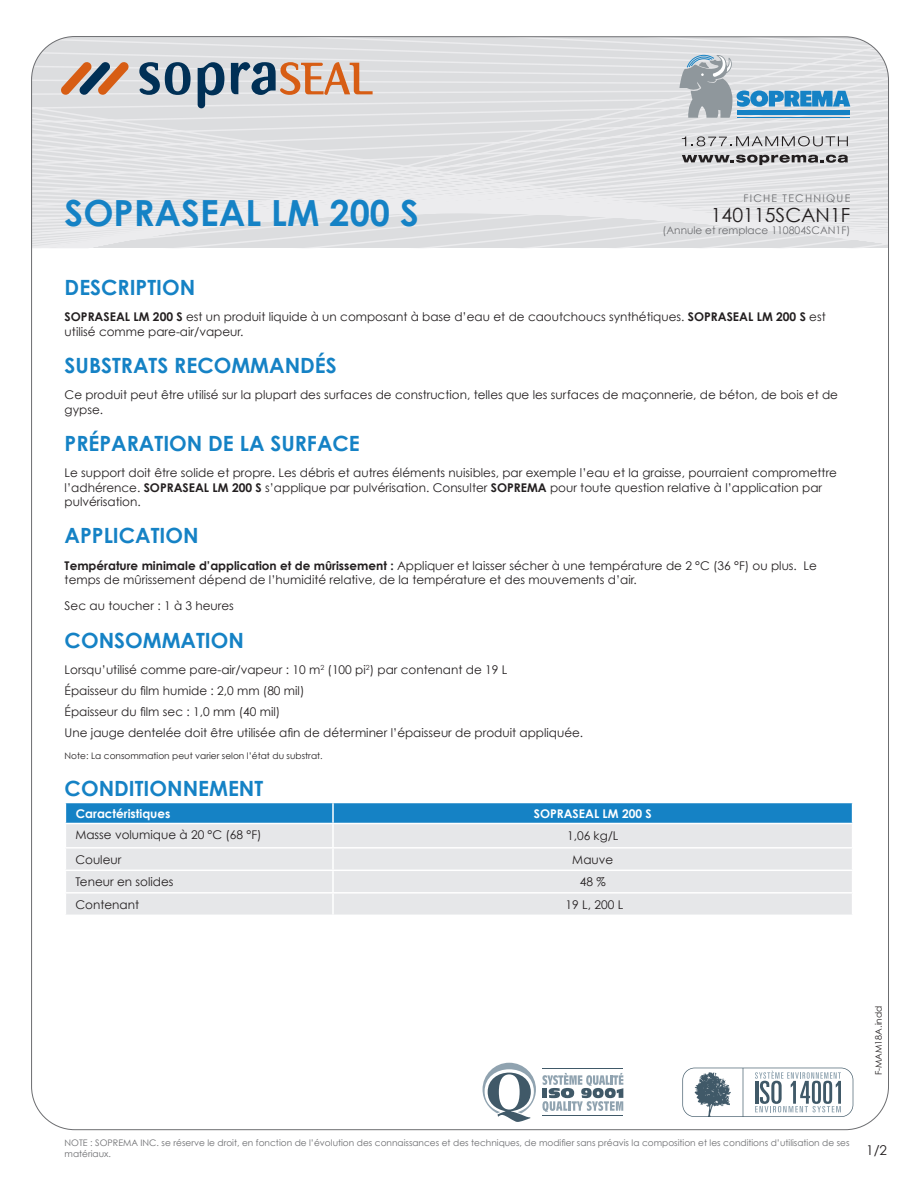
<style>
.page{position:relative;width:918px;height:1188px;background:#fff}
.page>*{position:absolute;margin:0;border:0;box-sizing:border-box;transform-origin:0 0}
.t1{font:700 36px "Century Gothic";color:#1582c5}
.t2{font:700 21px "Century Gothic";color:#1582c5}
.t3{font:19.5px "Century Gothic";color:#231f20}
.t4{font:13.5px "Century Gothic";color:#231f20}
.t5{font:12px/14.4px "Century Gothic";color:#231f20}
.t6{font:700 12px "Century Gothic";color:#fff}
.t7{font:10.5px "Century Gothic";color:#6c6d70}
.t8{font:10.5px "Century Gothic";letter-spacing:.12em;color:#6c6d70}
.t9{font:9px/10.8px "Century Gothic";color:#6c6d70}
.t10{font:9px "Century Gothic";color:#231f20}
.s1{font-weight:700}
</style>
<div class="page">
<svg style="left:32px;top:37px;width:856px;height:211px;background:#e1e2e4"></svg>
<svg style="left:679px;top:55px;width:171px;height:63px;background:#a8c0cf"></svg>
<svg style="left:682px;top:155px;width:166px;height:10px;background:#8d8c8e"></svg>
<svg style="left:682px;top:136px;width:166px;height:10px;background:#b8b8ba"></svg>
<svg style="left:682px;top:1068px;width:171px;height:49px"></svg>
<svg style="left:542px;top:1073px;width:81px;height:39px"></svg>
<svg style="left:483px;top:1063px;width:53px;height:59px"></svg>
<hr style="left:542px;top:1069px;width:81px;height:1px;background:#405968">
<hr style="left:542px;top:1116px;width:81px;height:1px;background:#405968">
<svg style="left:65px;top:803px;width:788px;height:112px;background:#c2d6e3"></svg>
<hr style="left:65px;top:870px;width:268px;height:1px;background:#fff">
<hr style="left:333px;top:870px;width:520px;height:1px;background:#fff">
<svg style="left:139px;top:62px;width:52px;height:33px;background:#71899d"></svg>
<svg style="left:198px;top:62px;width:26px;height:46px"></svg>
<svg style="left:231px;top:62px;width:142px;height:33px;background:#b6a298"></svg>
<svg style="left:60px;top:62px;width:69px;height:33px;background:#b89a89"></svg>
<h1 class="t1" style="left:65px;top:190px;width:356px">SOPRASEAL LM 200 S</h1>
<p class="t8" style="left:743px;top:192px;width:108px">FICHE TECHNIQUE</p>
<h3 class="t3" style="left:711px;top:203px;width:141px">140115SCAN1F</h3>
<p class="t7" style="left:663px;top:224px;width:189px">(Annule et remplace 110804SCAN1F)</p>
<h2 class="t2" style="left:65px;top:274px;width:132px">DESCRIPTION</h2>
<p class="t5" style="left:65px;top:309px;width:763px"><span class="s1">SOPRASEAL LM 200 S</span> est un produit liquide à un composant à base d’eau et de caoutchoucs synthétiques. <span class="s1">SOPRASEAL LM 200 S</span> est utilisé comme pare-air/vapeur.</p>
<h2 class="t2" style="left:65px;top:352px;width:274px">SUBSTRATS RECOMMANDÉS</h2>
<p class="t5" style="left:65px;top:387px;width:775px">Ce produit peut être utilisé sur la plupart des surfaces de construction, telles que les surfaces de maçonnerie, de béton, de bois et de gypse.</p>
<h2 class="t2" style="left:65px;top:430px;width:297px">PRÉPARATION DE LA SURFACE</h2>
<p class="t5" style="left:65px;top:465px;width:774px">Le support doit être solide et propre. Les débris et autres éléments nuisibles, par exemple l’eau et la graisse, pourraient compromettre l’adhérence. <span class="s1">SOPRASEAL LM 200 S</span> s’applique par pulvérisation. Consulter <span class="s1">SOPREMA</span> pour toute question relative à l’application par pulvérisation.</p>
<h2 class="t2" style="left:65px;top:522px;width:135px">APPLICATION</h2>
<p class="t5" style="left:65px;top:558px;width:754px"><span class="s1">Température minimale d’application et de mûrissement :</span> Appliquer et laisser sécher à une température de 2 °C (36 °F) ou plus. Le temps de mûrissement dépend de l’humidité relative, de la température et des mouvements d’air.</p>
<p class="t5" style="left:65px;top:599px;width:171px">Sec au toucher : 1 à 3 heures</p>
<h2 class="t2" style="left:65px;top:627px;width:181px">CONSOMMATION</h2>
<p class="t5" style="left:65px;top:659px;width:520px;line-height:21px">Lorsqu’utilisé comme pare-air/vapeur : 10 m<sup>2</sup> (100 pi<sup>2</sup>) par contenant de 19 L<br>Épaisseur du film humide : 2,0 mm (80 mil)<br>Épaisseur du film sec : 1,0 mm (40 mil)<br>Une jauge dentelée doit être utilisée afin de déterminer l’épaisseur de produit appliquée.</p>
<p class="t10" style="left:65px;top:750px;width:260px">Note: La consommation peut varier selon l’état du substrat.</p>
<h2 class="t2" style="left:65px;top:775px;width:200px">CONDITIONNEMENT</h2>
<p class="t6" style="left:76px;top:806px;width:96px">Caractéristiques</p>
<p class="t6" style="left:534px;top:806px;width:120px">SOPRASEAL LM 200 S</p>
<p class="t5" style="left:75px;top:828px;width:188px">Masse volumique à 20 °C (68 °F)</p>
<p class="t5" style="left:567px;top:828px;width:53px">1,06 kg/L</p>
<p class="t5" style="left:75px;top:852px;width:48px">Couleur</p>
<p class="t5" style="left:572px;top:852px;width:42px">Mauve</p>
<p class="t5" style="left:75px;top:874px;width:100px">Teneur en solides</p>
<p class="t5" style="left:580px;top:874px;width:27px">48 %</p>
<p class="t5" style="left:75px;top:897px;width:65px">Contenant</p>
<p class="t5" style="left:566px;top:897px;width:59px">19 L, 200 L</p>
<p class="t10" style="left:873px;top:1075px;width:71px;rotate:-90deg">F-MAM18A.indd</p>
<p class="t9" style="left:65px;top:1137px;width:786px">NOTE : SOPREMA INC. se réserve le droit, en fonction de l’évolution des connaissances et des techniques, de modifier sans préavis la composition et les conditions d’utilisation de ses matériaux.</p>
<p class="t4" style="left:866px;top:1142px;width:22px">1/2</p>
</div>
